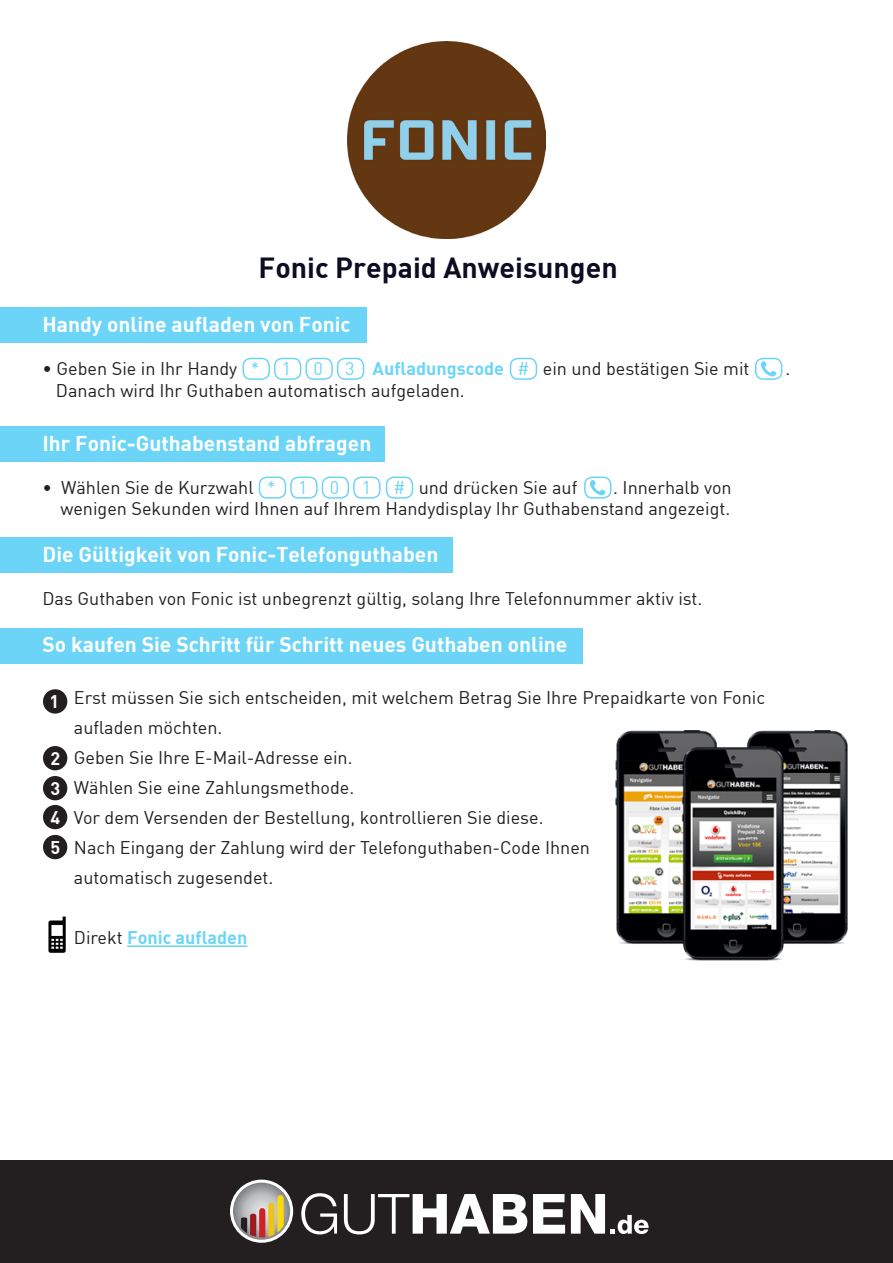
<style>
.page{position:relative;width:893px;height:1263px;background:#fff}
.page>*{position:absolute;margin:0;border:0;box-sizing:border-box;transform-origin:0 0}
.t1{font:28.5px "DIN Bold";color:#0c0c22}
.t2{font:21px "DIN Bold";color:#fff}
.t3{font:18px/30px "DIN";color:#231f20}
.t4{font:18px "DIN Bold";color:#6cd5f7}
.t5{font:18px "DIN Bold";color:#fff}
.s1{color:#6cd5f7}
.s2{font-family:"DIN Bold";color:#6cd5f7}
.s3{font-family:"DIN";color:#231f20}
</style>
<div class="page">
<div style="left:0;top:628px;width:583px;height:36px;background:#6cd5f7"></div>
<div style="left:0;top:537px;width:453px;height:36px;background:#6cd5f7"></div>
<div style="left:0;top:307px;width:366px;height:36px;background:#6cd5f7"></div>
<div style="left:0;top:426px;width:385px;height:36px;background:#6cd5f7"></div>
<hr style="left:127px;top:945px;width:120px;height:2px;background:#6cd5f7">
<div style="left:242px;top:358px;width:28px;height:22px;border:2px solid #6cd5f7;border-radius:8px"></div>
<div style="left:274px;top:358px;width:27px;height:22px;border:2px solid #6cd5f7;border-radius:8px"></div>
<div style="left:305px;top:358px;width:28px;height:22px;border:2px solid #6cd5f7;border-radius:8px"></div>
<div style="left:337px;top:358px;width:27px;height:22px;border:2px solid #6cd5f7;border-radius:8px"></div>
<div style="left:43px;top:689px;width:24px;height:25px;background:#231f20;border-radius:50%"></div>
<div style="left:43px;top:746px;width:24px;height:24px;background:#231f20;border-radius:50%"></div>
<div style="left:43px;top:776px;width:24px;height:24px;background:#231f20;border-radius:50%"></div>
<div style="left:43px;top:805px;width:24px;height:24px;background:#231f20;border-radius:50%"></div>
<div style="left:43px;top:835px;width:24px;height:24px;background:#231f20;border-radius:50%"></div>
<div style="left:0;top:1160px;width:893px;height:96px;background:#231f20"></div>
<svg style="left:301px;top:1193px;width:36px;height:41px"></svg>
<svg style="left:344px;top:1194px;width:183px;height:40px"></svg>
<svg style="left:533px;top:1194px;width:32px;height:39px"></svg>
<svg style="left:571px;top:1194px;width:78px;height:40px"></svg>
<svg style="left:231px;top:1181px;width:61px;height:60px"></svg>
<div style="left:230px;top:1179px;width:63px;height:64px;border:3px solid #fff;border-radius:50%"></div>
<svg style="left:241px;top:1195px;width:43px;height:42px"></svg>
<div style="left:0;top:1255px;width:893px;height:8px;background:#231f20"></div>
<img style="left:616px;top:730px;width:231px;height:230px">
<div style="left:755px;top:358px;width:27px;height:22px;border:2px solid #6cd5f7;border-radius:8px"></div>
<svg style="left:761px;top:361px;width:15px;height:16px"></svg>
<div style="left:584px;top:476px;width:27px;height:23px;border:2px solid #6cd5f7;border-radius:8px"></div>
<svg style="left:590px;top:480px;width:16px;height:15px"></svg>
<div style="left:259px;top:476px;width:27px;height:23px;border:2px solid #6cd5f7;border-radius:8px"></div>
<div style="left:290px;top:476px;width:28px;height:23px;border:2px solid #6cd5f7;border-radius:8px"></div>
<div style="left:322px;top:476px;width:27px;height:23px;border:2px solid #6cd5f7;border-radius:8px"></div>
<div style="left:353px;top:476px;width:28px;height:23px;border:2px solid #6cd5f7;border-radius:8px"></div>
<div style="left:386px;top:476px;width:27px;height:23px;border:2px solid #6cd5f7;border-radius:8px"></div>
<img style="left:48px;top:916px;width:18px;height:37px">
<img style="left:348px;top:41px;width:197px;height:198px">
<div style="left:510px;top:358px;width:27px;height:22px;border:2px solid #6cd5f7;border-radius:8px"></div>
<p class="t1" style="left:259px;top:249px;width:361px">Fonic Prepaid Anweisungen</p>
<p class="t2" style="left:43px;top:310px;width:310px">Handy online aufladen von Fonic</p>
<p class="t3" style="left:43px;top:353px;width:708px">• Geben Sie in Ihr Handy <span class="s1">* 1 0 3</span> <span class="s2">Aufladungscode</span> <span class="s1">#</span> ein und bestätigen Sie mit</p>
<p class="t3" style="left:785px;top:353px;width:6px">.</p>
<p class="t3" style="left:56px;top:375px;width:410px">Danach wird Ihr Guthaben automatisch aufgeladen.</p>
<p class="t2" style="left:43px;top:429px;width:330px">Ihr Fonic-Guthabenstand abfragen</p>
<p class="t3" style="left:43px;top:472px;width:536px">• Wählen Sie de Kurzwahl <span class="s1">* 1 0 1 #</span> und drücken Sie auf</p>
<p class="t3" style="left:613px;top:472px;width:120px">. Innerhalb von</p>
<p class="t3" style="left:60px;top:493px;width:671px">wenigen Sekunden wird Ihnen auf Ihrem Handydisplay Ihr Guthabenstand angezeigt.</p>
<p class="t2" style="left:43px;top:541px;width:397px">Die Gültigkeit von Fonic-Telefonguthaben</p>
<p class="t3" style="left:43px;top:583px;width:661px">Das Guthaben von Fonic ist unbegrenzt gültig, solang Ihre Telefonnummer aktiv ist.</p>
<p class="t2" style="left:43px;top:631px;width:526px">So kaufen Sie Schritt für Schritt neues Guthaben online</p>
<p class="t3" style="left:74px;top:682px;width:693px">Erst müssen Sie sich entscheiden, mit welchem Betrag Sie Ihre Prepaidkarte von Fonic</p>
<p class="t3" style="left:74px;top:712px;width:280px">aufladen möchten.<br>Geben Sie Ihre E-Mail-Adresse ein.</p>
<p class="t3" style="left:74px;top:772px;width:282px">Wählen Sie eine Zahlungsmethode.</p>
<p class="t3" style="left:74px;top:802px;width:471px">Vor dem Versenden der Bestellung, kontrollieren Sie diese.</p>
<p class="t3" style="left:74px;top:832px;width:518px">Nach Eingang der Zahlung wird der Telefonguthaben-Code Ihnen automatisch zugesendet.</p>
<p class="t5" style="left:50px;top:689px;width:11px">1</p>
<p class="t5" style="left:50px;top:746px;width:11px">2</p>
<p class="t5" style="left:50px;top:776px;width:11px">3</p>
<p class="t5" style="left:50px;top:805px;width:11px">4</p>
<p class="t5" style="left:50px;top:835px;width:11px">5</p>
<p class="t4" style="left:74px;top:925px;width:175px"><span class="s3">Direkt</span> Fonic aufladen</p>
</div>
